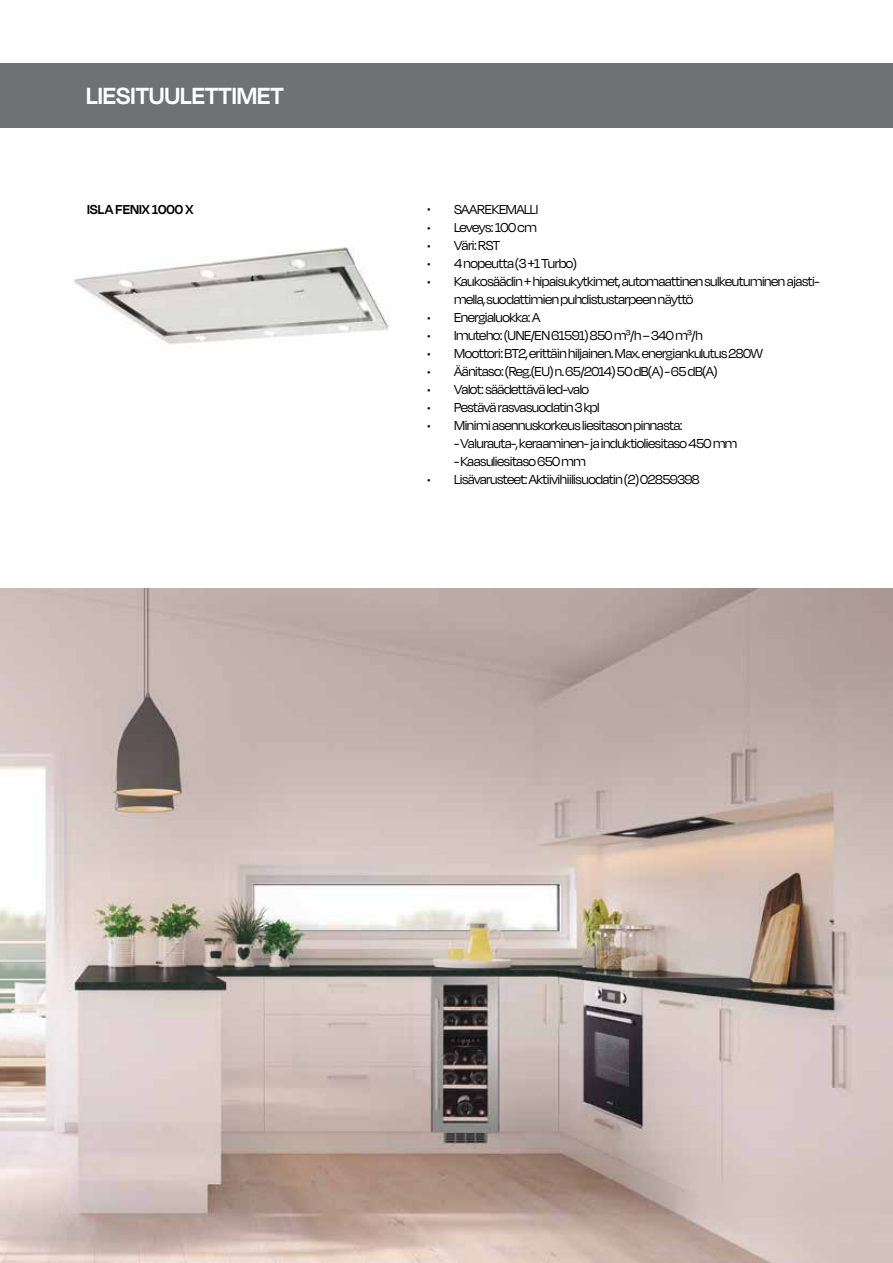
<style>
.page{position:relative;width:893px;height:1263px;background:#fff}
.page>*{position:absolute;margin:0;border:0;box-sizing:border-box;transform-origin:0 0}
.t1{font:600 27px "Degular Display";color:#fff}
.t2{font:15px/18px "Degular Display";letter-spacing:-.03em;color:#000}
.t3{font:600 15px "Degular Display";color:#000}
</style>
<div class="page">
<div style="left:0;top:63px;width:893px;height:65px;background:#707172"></div>
<img style="left:74px;top:247px;width:315px;height:98px">
<img style="left:0;top:589px;width:893px;height:674px">
<h1 class="t1" style="left:86px;top:80px;width:199px">LIESITUULETTIMET</h1>
<p class="t3" style="left:87px;top:200px;width:108px">ISLA FENIX 1000 X</p>
<p class="t2" style="left:427px;top:200px;width:113px">• SAAREKEMALLI</p>
<p class="t2" style="left:427px;top:218px;width:111px">• Leveys: 100 cm</p>
<p class="t2" style="left:427px;top:236px;width:74px">• Väri: RST</p>
<p class="t2" style="left:427px;top:254px;width:151px">• 4 nopeutta (3 +1 Turbo)</p>
<p class="t2" style="left:454px;top:272px;width:367px;text-indent:-27px">• Kaukosäädin + hipaisukytkimet, automaattinen sulkeutuminen ajasti&shy;mella, suodattimien puhdistustarpeen näyttö</p>
<p class="t2" style="left:427px;top:308px;width:115px">• Energialuokka: A</p>
<p class="t2" style="left:427px;top:326px;width:277px">• Imuteho: (UNE/EN 61591) 850 m³/h – 340 m³/h</p>
<p class="t2" style="left:427px;top:344px;width:337px">• Moottori: BT2, erittäin hiljainen. Max. energiankulutus 280W</p>
<p class="t2" style="left:427px;top:362px;width:292px">• Äänitaso: (Reg.(EU) n. 65/2014) 50 dB(A) - 65 dB(A)</p>
<p class="t2" style="left:427px;top:380px;width:163px">• Valot: säädettävä led-valo</p>
<p class="t2" style="left:427px;top:398px;width:174px">• Pestävä rasvasuodatin 3 kpl</p>
<p class="t2" style="left:427px;top:416px;width:257px">• Minimi asennuskorkeus liesitason pinnasta:</p>
<p class="t2" style="left:454px;top:434px;width:285px">- Valurauta-, keraaminen- ja induktioliesitaso 450 mm</p>
<p class="t2" style="left:454px;top:452px;width:133px">- Kaasuliesitaso 650 mm</p>
<p class="t2" style="left:427px;top:470px;width:274px">• Lisävarusteet: Aktiivihiilisuodatin (2) 02859398</p>
</div>
